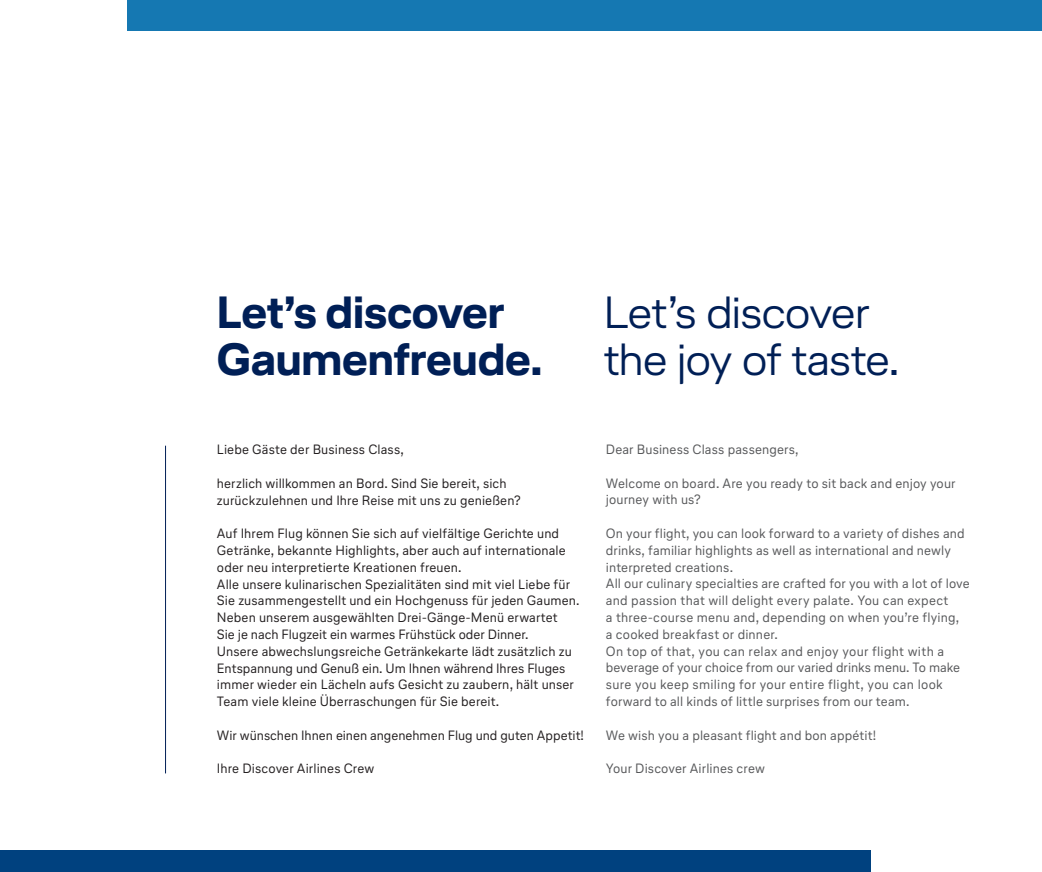
<style>
.page{position:relative;width:1042px;height:872px;background:#fff}
.page>*{position:absolute;margin:0;border:0;box-sizing:border-box;transform-origin:0 0}
.t1{font:300 45px/47.2px "Lufthansa Head";letter-spacing:-.01em;color:#001f56}
.t2{font:700 45px/47.2px "Lufthansa Head";letter-spacing:-.005em;color:#001f56}
.t3{font:13.5px/16.8px "Lufthansa Text";letter-spacing:.005em;color:#231f20}
.t4{font:13.5px/16.8px "Lufthansa Text";letter-spacing:.01em;color:#57585a}
</style>
<div class="page">
<div style="left:0;top:850px;width:871px;height:22px;background:#00417f"></div>
<div style="left:127px;top:0;width:914px;height:31px;background:#1578b2"></div>
<hr style="left:165px;top:445px;width:1px;height:328px;background:#001f56">
<h1 class="t2" style="left:217px;top:287px;width:327px">Let’s discover<br>Gaumenfreude.</h1>
<h1 class="t1" style="left:603px;top:287px;width:297px">Let’s discover the joy of taste.</h1>
<p class="t3" style="left:217px;top:440px;width:188px">Liebe Gäste der Business Class,</p>
<p class="t3" style="left:217px;top:474px;width:305px">herzlich willkommen an Bord. Sind Sie bereit, sich zurückzulehnen und Ihre Reise mit uns zu genießen?</p>
<p class="t3" style="left:217px;top:524px;width:364px">Auf Ihrem Flug können Sie sich auf vielfältige Gerichte und Getränke, bekannte Highlights, aber auch auf internationale oder neu interpretierte Kreationen freuen.<br>Alle unsere kulinarischen Spezialitäten sind mit viel Liebe für Sie zusammen gestellt und ein Hochgenuss für jeden Gaumen.<br>Neben unserem ausgewählten Drei-Gänge-Menü erwartet<br>Sie je nach Flugzeit ein warmes Frühstück oder Dinner.<br>Unsere abwechslungsreiche Getränkekarte lädt zusätzlich zu Entspannung und Genuß ein. Um Ihnen während Ihres Fluges immer wieder ein Lächeln aufs Gesicht zu zaubern, hält unser Team viele kleine Überraschungen für Sie bereit.</p>
<p class="t3" style="left:217px;top:726px;width:368px">Wir wünschen Ihnen einen angenehmen Flug und guten Appetit!</p>
<p class="t3" style="left:217px;top:760px;width:159px">Ihre Discover Airlines Crew</p>
<p class="t4" style="left:606px;top:440px;width:194px">Dear Business Class passengers,</p>
<p class="t4" style="left:606px;top:474px;width:351px">Welcome on board. Are you ready to sit back and enjoy your journey with us?</p>
<p class="t4" style="left:606px;top:524px;width:365px">On your flight, you can look forward to a variety of dishes and drinks, familiar highlights as well as international and newly interpreted creations.<br>All our culinary specialties are crafted for you with a lot of love and passion that will delight every palate. You can expect<br>a three-course menu and, depending on when you’re flying,<br>a cooked breakfast or dinner.<br>On top of that, you can relax and enjoy your flight with a beverage of your choice from our varied drinks menu. To make sure you keep smiling for your entire flight, you can look forward to all kinds of little surprises from our team.</p>
<p class="t4" style="left:606px;top:726px;width:272px">We wish you a pleasant flight and bon appétit!</p>
<p class="t4" style="left:606px;top:760px;width:160px">Your Discover Airlines crew</p>
</div>
